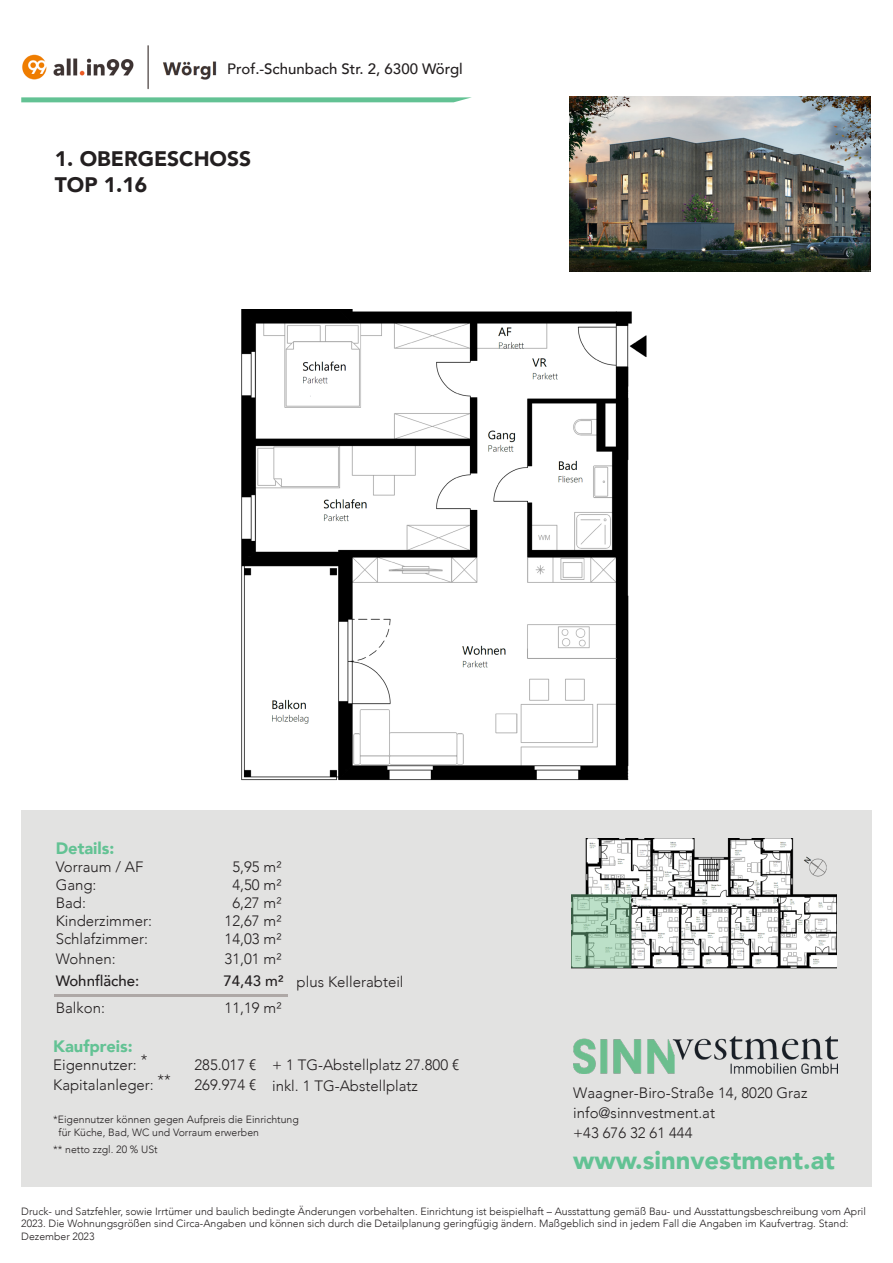
<style>
.page{position:relative;width:893px;height:1263px;background:#fff}
.page>*{position:absolute;margin:0;border:0;box-sizing:border-box;transform-origin:0 0}
.t1{font:900 25.5px "Avenir";color:#63c294}
.t2{font:900 21px/25.2px "Avenir";color:#231f20}
.t3{font:900 16.5px "Avenir";color:#63c294}
.t4{font:300 15px/20.1px "Avenir";color:#231f20}
.t5{font:500 15px "Avenir";color:#231f20}
.t6{font:300 10.5px/12.6px "Avenir";color:#231f20}
</style>
<div class="page">
<div style="left:21px;top:810px;width:851px;height:376px;background:#e2e2e1"></div>
<img style="left:241px;top:310px;width:406px;height:470px">
<img style="left:572px;top:839px;width:265px;height:130px">
<img style="left:22px;top:45px;width:195px;height:45px">
<img style="left:570px;top:96px;width:301px;height:176px">
<svg style="left:21px;top:97px;width:451px;height:5px;background:#71c79d"></svg>
<img style="left:573px;top:1036px;width:265px;height:37px">
<img style="left:802px;top:855px;width:27px;height:24px">
<hr style="left:54px;top:995px;width:234px;height:2px;background:#aea8a6">
<p class="t5" style="left:227px;top:55px;width:237px">Prof.-Schunbach Str. 2, 6300 Wörgl</p>
<p class="t2" style="left:55px;top:146px;width:198px">1. OBERGESCHOSS<br>TOP 1.16</p>
<p class="t3" style="left:56px;top:834px;width:60px">Details:</p>
<p class="t4" style="left:56px;top:857px;width:89px">Vorraum / AF</p>
<p class="t4" style="left:232px;top:857px;width:51px">5,95 m²</p>
<p class="t4" style="left:56px;top:875px;width:42px">Gang:</p>
<p class="t4" style="left:232px;top:875px;width:51px">4,50 m²</p>
<p class="t4" style="left:56px;top:893px;width:32px">Bad:</p>
<p class="t4" style="left:232px;top:893px;width:51px">6,27 m²</p>
<p class="t4" style="left:56px;top:911px;width:98px">Kinderzimmer:</p>
<p class="t4" style="left:225px;top:911px;width:58px">12,67 m²</p>
<p class="t4" style="left:56px;top:929px;width:94px">Schlafzimmer:</p>
<p class="t4" style="left:225px;top:929px;width:58px">14,03 m²</p>
<p class="t4" style="left:56px;top:948px;width:62px">Wohnen:</p>
<p class="t4" style="left:225px;top:948px;width:58px">31,01 m²</p>
<p class="t5" style="left:56px;top:968px;width:85px">Wohnfläche:</p>
<p class="t5" style="left:224px;top:968px;width:61px">74,43 m²</p>
<p class="t4" style="left:56px;top:998px;width:51px">Balkon:</p>
<p class="t4" style="left:225px;top:998px;width:58px">11,19 m²</p>
<p class="t4" style="left:297px;top:972px;width:108px">plus Kellerabteil</p>
<p class="t3" style="left:53px;top:1032px;width:81px">Kaufpreis:</p>
<p class="t4" style="left:53px;top:1054px;width:96px">Eigennutzer: *</p>
<p class="t4" style="left:194px;top:1054px;width:63px">285.017 €</p>
<p class="t4" style="left:53px;top:1074px;width:119px">Kapitalanleger: **</p>
<p class="t4" style="left:194px;top:1074px;width:63px">269.974 €</p>
<p class="t6" style="left:53px;top:1113px;width:247px">*Eigennutzer können gegen Aufpreis die Einrichtung</p>
<p class="t6" style="left:53px;top:1124px;width:207px;line-height:16.5px;text-indent:5px">für Küche, Bad, WC und Vorraum erwerben ** netto zzgl. 20 % USt</p>
<p class="t4" style="left:272px;top:1054px;width:188px;line-height:21px">+ 1 TG-Abstellplatz 27.800 € inkl. 1 TG-Abstellplatz</p>
<p class="t4" style="left:573px;top:1082px;width:236px">Waagner-Biro-Straße 14, 8020 Graz info@sinnvestment.at<br>+43 676 32 61 444</p>
<p class="t1" style="left:573px;top:1138px;width:263px">www.sinnvestment.at</p>
<p class="t6" style="left:21px;top:1205px;width:846px">Druck- und Satzfehler, sowie Irrtümer und baulich bedingte Änderungen vorbehalten. Einrichtung ist beispielhaft – Ausstattung gemäß Bau- und Ausstattungsbeschreibung vom April<br>2023. Die Wohnungsgrößen sind Circa-Angaben und können sich durch die Detailplanung geringfügig ändern. Maßgeblich sind in jedem Fall die Angaben im Kaufvertrag. Stand:<br>Dezember 2023</p>
</div>
